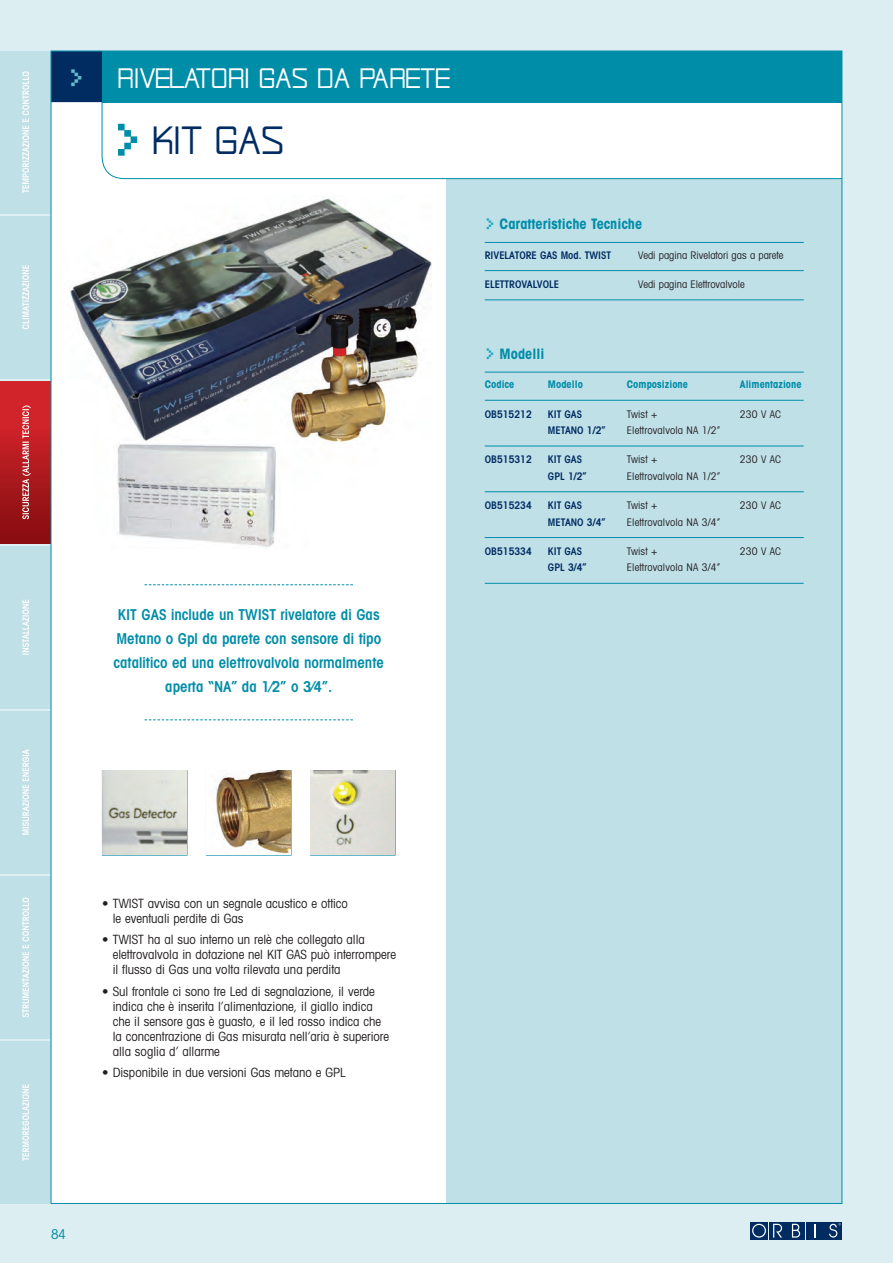
<style>
.page{position:relative;width:893px;height:1263px;background:#ddeef3}
.page>*{position:absolute;margin:0;border:0;box-sizing:border-box;transform-origin:0 0}
.t1{font:63px "Mini 7";color:#008da8}
.t2{font:42px "Rational Integer";letter-spacing:.025em;color:#002c62}
.t3{font:33px "Mini 7";color:#67bacd}
.t4{font:30px "Rational Integer";letter-spacing:.025em;color:#fff}
.t5{font:600 condensed 15px/24px "Avant Garde";color:#008da8;text-align:center}
.t6{font:700 condensed 14.4px "Avant Garde";color:#008da8}
.t7{font:condensed 13.5px "Avant Garde";color:#008da8}
.t8{font:condensed 12.75px/15px "Avant Garde";color:#231f20}
.t9{font:condensed 10.5px "Avant Garde";letter-spacing:.01em;color:#231f20}
.t10{font:600 condensed 10.5px "Avant Garde";color:#002c62}
.t11{font:700 condensed 10.5px "Avant Garde";color:#008da8}
.s1{font-family:"Mini 7";font-weight:400;font-stretch:normal;font-size:21px;color:#1aa5bc}
</style>
<div class="page">
<div style="left:0;top:51px;width:64px;height:162px;background:#c0e0e8"></div>
<div style="left:0;top:216px;width:64px;height:162px;background:#c0e0e8"></div>
<svg style="left:22px;top:265px;width:7px;height:64px"></svg>
<div style="left:0;top:381px;width:64px;height:162px;background:#d1232a"></div>
<img style="left:0;top:428px;width:51px;height:115px">
<svg style="left:22px;top:405px;width:9px;height:114px"></svg>
<div style="left:0;top:546px;width:64px;height:162px;background:#c0e0e8"></div>
<svg style="left:22px;top:600px;width:7px;height:55px"></svg>
<div style="left:0;top:711px;width:64px;height:162px;background:#c0e0e8"></div>
<svg style="left:22px;top:749px;width:7px;height:86px"></svg>
<div style="left:0;top:876px;width:64px;height:162px;background:#c0e0e8"></div>
<svg style="left:22px;top:898px;width:7px;height:119px"></svg>
<div style="left:0;top:1041px;width:64px;height:162px;background:#c0e0e8"></div>
<svg style="left:22px;top:1084px;width:7px;height:77px"></svg>
<svg style="left:22px;top:71px;width:7px;height:122px"></svg>
<div style="left:51px;top:102px;width:791px;height:1101px;background:#fff"></div>
<div style="left:446px;top:179px;width:396px;height:1024px;background:#c0e0e8"></div>
<div style="left:824px;top:1222px;width:18px;height:17px;background:#002c62"></div>
<div style="left:806px;top:1222px;width:17px;height:17px;background:#002c62"></div>
<svg style="left:787px;top:1222px;width:18px;height:17px"></svg>
<div style="left:769px;top:1222px;width:17px;height:17px;background:#002c62"></div>
<svg style="left:750px;top:1222px;width:18px;height:17px"></svg>
<svg style="left:773px;top:1224px;width:9px;height:13px"></svg>
<svg style="left:752px;top:1224px;width:14px;height:13px"></svg>
<svg style="left:814px;top:1224px;width:1px;height:13px"></svg>
<svg style="left:792px;top:1224px;width:8px;height:13px"></svg>
<svg style="left:829px;top:1223px;width:12px;height:15px"></svg>
<svg style="left:101px;top:50px;width:742px;height:129px"></svg>
<img style="left:69px;top:198px;width:363px;height:351px">
<svg style="left:145px;top:584px;width:208px;height:1px"></svg>
<svg style="left:145px;top:719px;width:208px;height:1px"></svg>
<hr style="left:485px;top:242px;width:319px;height:1px;background:#008da8">
<hr style="left:485px;top:270px;width:319px;height:1px;background:#008da8">
<hr style="left:485px;top:299px;width:319px;height:1px;background:#008da8">
<hr style="left:485px;top:372px;width:319px;height:1px;background:#008da8">
<hr style="left:485px;top:400px;width:319px;height:1px;background:#008da8">
<hr style="left:485px;top:446px;width:319px;height:1px;background:#008da8">
<hr style="left:485px;top:491px;width:319px;height:1px;background:#008da8">
<hr style="left:485px;top:537px;width:319px;height:1px;background:#008da8">
<hr style="left:485px;top:583px;width:319px;height:1px;background:#008da8">
<img style="left:103px;top:771px;width:84px;height:84px">
<img style="left:215px;top:771px;width:76px;height:84px">
<img style="left:311px;top:771px;width:84px;height:84px">
<div style="left:52px;top:52px;width:49px;height:49px;background:#002c62"></div>
<div style="left:51px;top:51px;width:51px;height:51px;border:1px solid #002c62"></div>
<div style="left:102px;top:51px;width:740px;height:51px;background:#008da8"></div>
<h3 class="t3" style="left:68px;top:60px;width:18px">&gt;</h3>
<h3 class="t4" style="left:118px;top:59px;width:333px">RIVELATORI GAS DA PARETE</h3>
<h1 class="t1" style="left:112px;top:105px;width:33px">&gt;</h1>
<h2 class="t2" style="left:153px;top:113px;width:132px">KIT GAS</h2>
<p class="t5" style="left:113px;top:604px;width:272px">KIT GAS include un TWIST rivelatore di Gas Metano o Gpl da parete con sensore di tipo catalitico ed una elettrovalvola normalmente aperta “NA” da 1⁄2” o 3⁄4”.</p>
<p class="t6" style="left:485px;top:219px;width:159px"><span class="s1">&gt;</span> Caratteristiche Tecniche</p>
<p class="t10" style="left:485px;top:251px;width:128px">RIVELATORE GAS Mod. TWIST</p>
<p class="t9" style="left:638px;top:251px;width:147px">Vedi pagina Rivelatori gas a parete</p>
<p class="t10" style="left:485px;top:280px;width:76px">ELETTROVALVOLE</p>
<p class="t9" style="left:638px;top:280px;width:108px">Vedi pagina Elettrovalvole</p>
<p class="t6" style="left:485px;top:349px;width:61px"><span class="s1">&gt;</span> Modelli</p>
<p class="t11" style="left:485px;top:381px;width:31px">Codice</p>
<p class="t11" style="left:548px;top:381px;width:36px">Modello</p>
<p class="t11" style="left:627px;top:381px;width:63px">Composizione</p>
<p class="t11" style="left:740px;top:381px;width:63px">Alimentazione</p>
<p class="t10" style="left:485px;top:410px;width:49px">OB515212</p>
<p class="t10" style="left:548px;top:410px;width:36px">KIT GAS</p>
<p class="t9" style="left:627px;top:410px;width:32px">Twist +</p>
<p class="t9" style="left:740px;top:410px;width:43px">230 V AC</p>
<p class="t10" style="left:548px;top:426px;width:59px">METANO 1/2”</p>
<p class="t9" style="left:627px;top:426px;width:95px">Elettrovalvola NA 1/2”</p>
<p class="t10" style="left:485px;top:456px;width:49px">OB515312</p>
<p class="t10" style="left:548px;top:456px;width:36px">KIT GAS</p>
<p class="t9" style="left:627px;top:456px;width:32px">Twist +</p>
<p class="t9" style="left:740px;top:456px;width:43px">230 V AC</p>
<p class="t10" style="left:548px;top:472px;width:40px">GPL 1/2”</p>
<p class="t9" style="left:627px;top:472px;width:95px">Elettrovalvola NA 1/2”</p>
<p class="t10" style="left:485px;top:502px;width:49px">OB515234</p>
<p class="t10" style="left:548px;top:502px;width:36px">KIT GAS</p>
<p class="t9" style="left:627px;top:502px;width:32px">Twist +</p>
<p class="t9" style="left:740px;top:502px;width:43px">230 V AC</p>
<p class="t10" style="left:548px;top:518px;width:59px">METANO 3/4”</p>
<p class="t9" style="left:627px;top:518px;width:95px">Elettrovalvola NA 3/4”</p>
<p class="t10" style="left:485px;top:547px;width:49px">OB515334</p>
<p class="t10" style="left:548px;top:547px;width:36px">KIT GAS</p>
<p class="t9" style="left:627px;top:547px;width:32px">Twist +</p>
<p class="t9" style="left:740px;top:547px;width:43px">230 V AC</p>
<p class="t10" style="left:548px;top:564px;width:40px">GPL 3/4”</p>
<p class="t9" style="left:627px;top:564px;width:95px">Elettrovalvola NA 3/4”</p>
<p class="t8" style="left:113px;top:897px;width:237px;text-indent:-11px">• TWIST avvisa con un segnale acustico e ottico le eventuali perdite di Gas</p>
<p class="t8" style="left:113px;top:933px;width:285px;text-indent:-11px">• TWIST ha al suo interno un relè che collegato alla elettrovalvola in dotazione nel KIT GAS può interrompere il flusso di Gas una volta rilevata una perdita</p>
<p class="t8" style="left:113px;top:985px;width:278px;text-indent:-11px">• Sul frontale ci sono tre Led di segnalazione, il verde indica che è inserita l’alimentazione, il giallo indica che il sensore gas è guasto, e il led rosso indica che la concentrazione di Gas misurata nell’aria è superiore alla soglia d’ allarme</p>
<p class="t8" style="left:102px;top:1066px;width:245px">• Disponibile in due versioni Gas metano e GPL</p>
<p class="t7" style="left:51px;top:1229px;width:16px">84</p>
</div>
